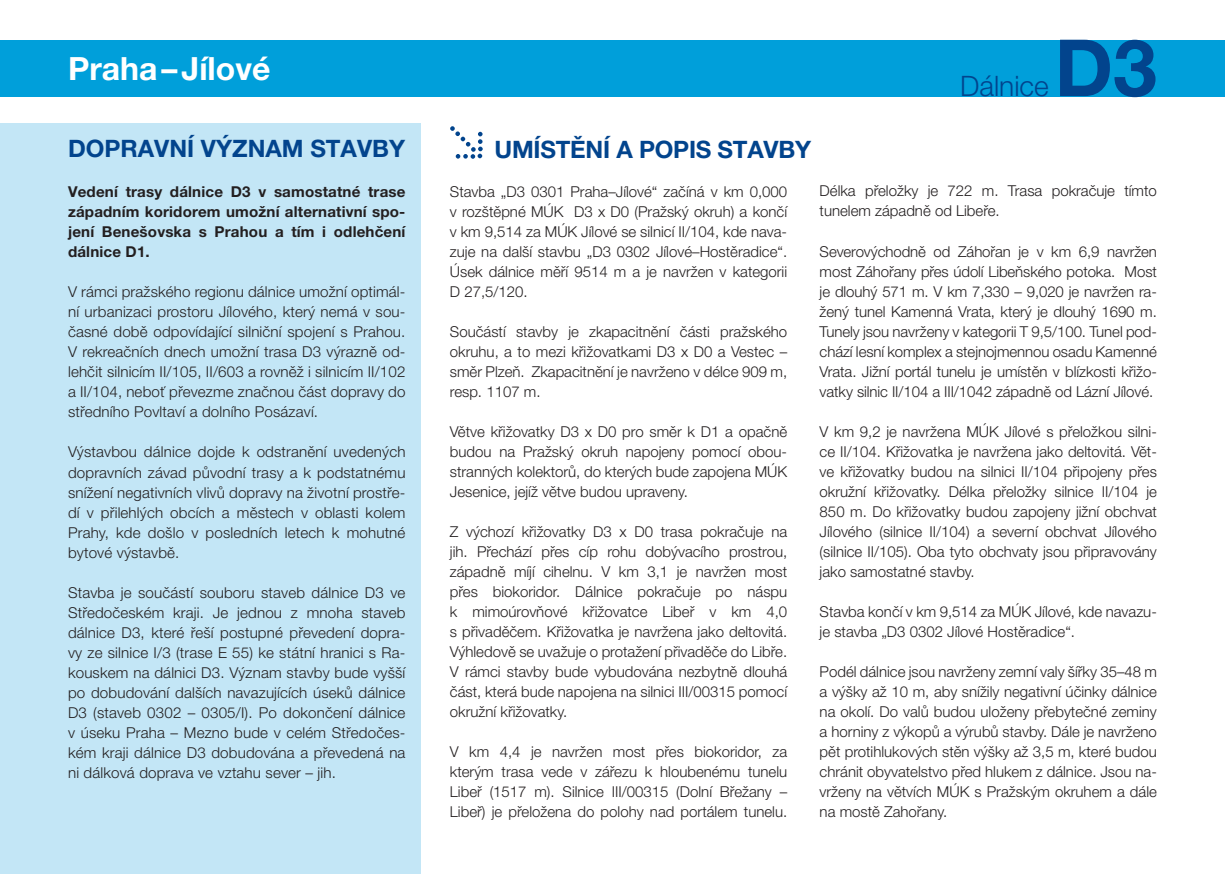
<style>
.page{position:relative;width:1225px;height:874px;background:#fff}
.page>*{position:absolute;margin:0;border:0;box-sizing:border-box;transform-origin:0 0}
.t1{font:700 78.8px "Helvetica Neue LT Pro";color:#02448d}
.t2{font:700 32px "Helvetica Neue LT Pro";color:#fff}
.t3{font:300 28.2px "Helvetica Neue LT Pro";color:#02448d}
.t4{font:700 24px "Helvetica Neue LT Pro";color:#02448d}
.t5{font:300 15px/20px "Helvetica Neue LT Pro";color:#231f20;text-align:justify}
.t6{font:700 15px/20px "Helvetica Neue LT Pro";letter-spacing:.01em;color:#231f20;text-align:justify}
</style>
<div class="page">
<div style="left:0;top:40px;width:1225px;height:56px;background:#009fda"></div>
<div style="left:0;top:123px;width:421px;height:750px;background:#c3e6f6"></div>
<svg style="left:450px;top:126px;width:33px;height:33px"></svg>
<h2 class="t2" style="left:68px;top:48px;width:204px">Praha–Jílové</h2>
<h3 class="t4" style="left:68px;top:133px;width:338px">DOPRAVNÍ VÝZNAM STAVBY</h3>
<p class="t6" style="left:68px;top:181px;width:339px">Vedení trasy dálnice D3 v samostatné trase západním koridorem umožní alternativní spo&shy;jení Benešovska s Prahou a tím i odlehčení dálnice D1.</p>
<p class="t5" style="left:68px;top:281px;width:339px">V rámci pražského regionu dálnice umožní optimál&shy;ní urbanizaci prostoru Jílového, který nemá v sou&shy;časné době odpovídající silniční spojení s Prahou.<br>V rekreačních dnech umožní trasa D3 výrazně od&shy;lehčit silnicím II/105, II/603 a rovněž i silnicím II/102 a II/104, neboť převezme značnou část dopravy do středního Povltaví a dolního Posázaví.</p>
<p class="t5" style="left:68px;top:441px;width:339px">Výstavbou dálnice dojde k odstranění uvedených dopravních závad původní trasy a k podstatnému snížení negativních vlivů dopravy na životní prostře&shy;dí v přilehlých obcích a městech v oblasti kolem Prahy, kde došlo v posledních letech k mohutné bytové výstavbě.</p>
<p class="t5" style="left:68px;top:581px;width:339px">Stavba je součástí souboru staveb dálnice D3 ve Středočeském kraji. Je jednou z mnoha staveb dálnice D3, které řeší postupné převedení dopra&shy;vy ze silnice I/3 (trase E 55) ke státní hranici s Ra&shy;kouskem na dálnici D3. Význam stavby bude vyšší po dobudování dalších navazujících úseků dálnice D3 (staveb 0302 – 0305/I). Po dokončení dálnice v úseku Praha – Mezno bude v celém Středočes&shy;kém kraji dálnice D3 dobudována a převedená na ni dálková doprava ve vztahu sever – jih.</p>
<h3 class="t4" style="left:494px;top:135px;width:318px">UMÍSTĚNÍ A POPIS STAVBY</h3>
<h3 class="t3" style="left:960px;top:69px;width:90px">Dálnice</h3>
<h1 class="t1" style="left:1054px;top:19px;width:104px">D3</h1>
<p class="t5" style="left:450px;top:181px;width:339px">Stavba „D3 0301 Praha–Jílové“ začíná v km 0,000 v rozštěpné MÚK D3 x D0 (Pražský okruh) a končí v km 9,514 za MÚK Jílové se silnicí II/104, kde nava&shy;zuje na další stavbu „D3 0302 Jílové–Hostěradice“.<br>Úsek dálnice měří 9514 m a je navržen v kategorii D 27,5/120.</p>
<p class="t5" style="left:450px;top:321px;width:339px">Součástí stavby je zkapacitnění části pražského okruhu, a to mezi křižovatkami D3 x D0 a Vestec – směr Plzeň. Zkapacitnění je navrženo v délce 909 m, resp. 1107 m.</p>
<p class="t5" style="left:450px;top:421px;width:339px">Větve křižovatky D3 x D0 pro směr k D1 a opačně budou na Pražský okruh napojeny pomocí obou&shy;stranných kolektorů, do kterých bude zapojena MÚK Jesenice, jejíž větve budou upraveny.</p>
<p class="t5" style="left:450px;top:521px;width:339px">Z výchozí křižovatky D3 x D0 trasa pokračuje na jih. Přechází přes cíp rohu dobývacího prostrou, západně míjí cihelnu. V km 3,1 je navržen most přes biokoridor. Dálnice pokračuje po náspu k mimoúrovňové křižovatce Libeř v km 4,0 s přivaděčem. Křižovatka je navržena jako deltovitá.<br>Výhledově se uvažuje o protažení přivaděče do Libře.<br>V rámci stavby bude vybudována nezbytně dlouhá část, která bude napojena na silnici III/00315 pomocí okružní křižovatky.</p>
<p class="t5" style="left:450px;top:741px;width:339px">V km 4,4 je navržen most přes biokoridor, za kterým trasa vede v zářezu k hloubenému tunelu Libeř (1517 m). Silnice III/00315 (Dolní Břežany – Libeř) je přeložena do polohy nad portálem tunelu.</p>
<p class="t5" style="left:819px;top:181px;width:339px">Délka přeložky je 722 m. Trasa pokračuje tímto tunelem západně od Libeře.</p>
<p class="t5" style="left:819px;top:241px;width:339px">Severovýchodně od Záhořan je v km 6,9 navržen most Záhořany přes údolí Libeňského potoka. Most je dlouhý 571 m. V km 7,330 – 9,020 je navržen ra&shy;žený tunel Kamenná Vrata, který je dlouhý 1690 m.<br>Tunely jsou navrženy v kategorii T 9,5/100. Tunel pod&shy;chází lesní komplex a stejnojmennou osadu Kamenné Vrata. Jižní portál tunelu je umístěn v blízkosti křižo&shy;vatky silnic II/104 a III/1042 západně od Lázní Jílové.</p>
<p class="t5" style="left:819px;top:421px;width:339px">V km 9,2 je navržena MÚK Jílové s přeložkou silni&shy;ce II/104. Křižovatka je navržena jako deltovitá. Vět&shy;ve křižovatky budou na silnici II/104 připojeny přes okružní křižovatky. Délka přeložky silnice II/104 je 850 m. Do křižovatky budou zapojeny jižní obchvat Jílového (silnice II/104) a severní obchvat Jílového (silnice II/105). Oba tyto obchvaty jsou připravovány jako samostatné stavby.</p>
<p class="t5" style="left:819px;top:601px;width:339px">Stavba končí v km 9,514 za MÚK Jílové, kde navazu&shy;je stavba „D3 0302 Jílové Hostěradice“.</p>
<p class="t5" style="left:819px;top:661px;width:339px">Podél dálnice jsou navrženy zemní valy šířky 35–48 m a výšky až 10 m, aby snížily negativní účinky dálnice na okolí. Do valů budou uloženy přebytečné zeminy a horniny z výkopů a výrubů stavby. Dále je navrženo pět protihlukových stěn výšky až 3,5 m, které budou chránit obyvatelstvo před hlukem z dálnice. Jsou na&shy;vrženy na větvích MÚK s Pražským okruhem a dále na mostě Zahořany.</p>
</div>
